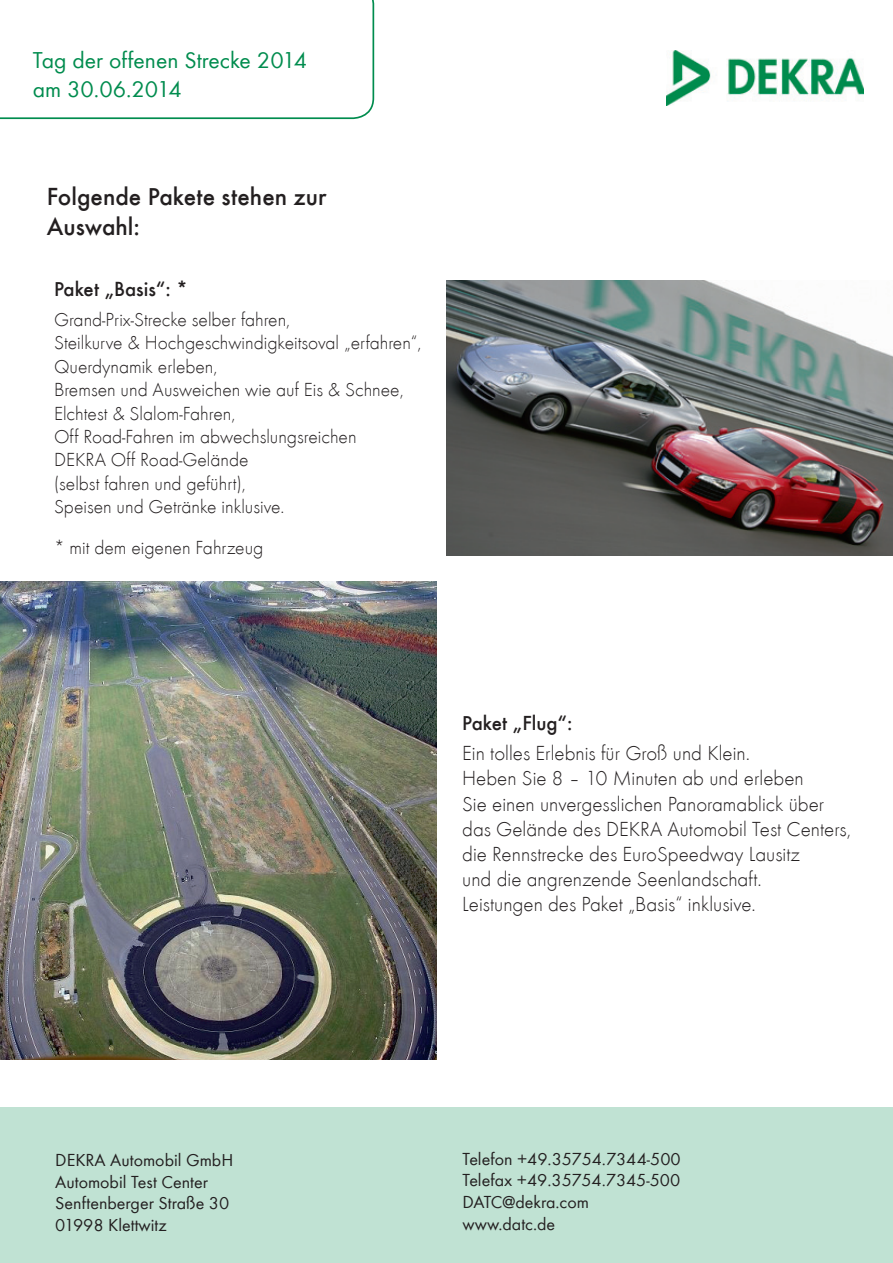
<style>
.page{position:relative;width:893px;height:1263px;background:#fff}
.page>*{position:absolute;margin:0;border:0;box-sizing:border-box;transform-origin:0 0}
.t1{font:500 25.5px/30.6px "Futura TEE";color:#231f20}
.t2{font:23.7px/28.3px "Futura TEE";color:#008c4e}
.t3{font:21px/25.2px "Futura TEE Ligh";color:#231f20}
.t4{font:500 21px "Futura TEE";color:#231f20}
.t5{font:19.5px/23.4px "Futura TEE Ligh";color:#231f20}
.t6{font:18px/21.6px "Futura TEE";color:#231f20}
</style>
<div class="page">
<svg style="left:0;top:0;width:374px;height:119px"></svg>
<img style="left:666px;top:50px;width:197px;height:55px">
<div style="left:0;top:1107px;width:893px;height:156px;background:#c0e2d3"></div>
<img style="left:0;top:581px;width:437px;height:479px">
<img style="left:446px;top:281px;width:447px;height:275px">
<p class="t2" style="left:33px;top:46px;width:276px">Tag der offenen Strecke 2014 am 30.06.2014</p>
<h1 class="t1" style="left:47px;top:181px;width:281px">Folgende Pakete stehen zur<br>Auswahl:</h1>
<p class="t4" style="left:54px;top:277px;width:136px">Paket „Basis“: *</p>
<p class="t5" style="left:54px;top:308px;width:369px">Grand-Prix-Strecke selber fahren,<br>Steilkurve &amp; Hochgeschwindigkeitsoval „erfahren“, Querdynamik erleben,<br>Bremsen und Ausweichen wie auf Eis &amp; Schnee, Elchtest &amp; Slalom-Fahren,<br>Off Road-Fahren im abwechslungsreichen<br>DEKRA Off Road-Gelände<br>(selbst fahren und geführt),<br>Speisen und Getränke inklusive.</p>
<p class="t5" style="left:54px;top:536px;width:211px">* mit dem eigenen Fahrzeug</p>
<p class="t4" style="left:462px;top:711px;width:112px">Paket „Flug“:</p>
<p class="t3" style="left:462px;top:741px;width:390px">Ein tolles Erlebnis für Groß und Klein.<br>Heben Sie 8 – 10 Minuten ab und erleben<br>Sie einen unvergesslichen Panoramablick über das Gelände des DEKRA Automobil Test Centers, die Rennstrecke des EuroSpeedway Lausitz<br>und die angrenzende Seenlandschaft.<br>Leistungen des Paket „Basis“ inklusive.</p>
<p class="t6" style="left:55px;top:1149px;width:180px">DEKRA Automobil GmbH<br>Automobil Test Center<br>Senftenberger Straße 30<br>01998 Klettwitz</p>
<p class="t6" style="left:462px;top:1148px;width:220px">Telefon +49.35754.7344-500<br>Telefax +49.35754.7345-500<br>DATC@dekra.com www.datc.de</p>
</div>
